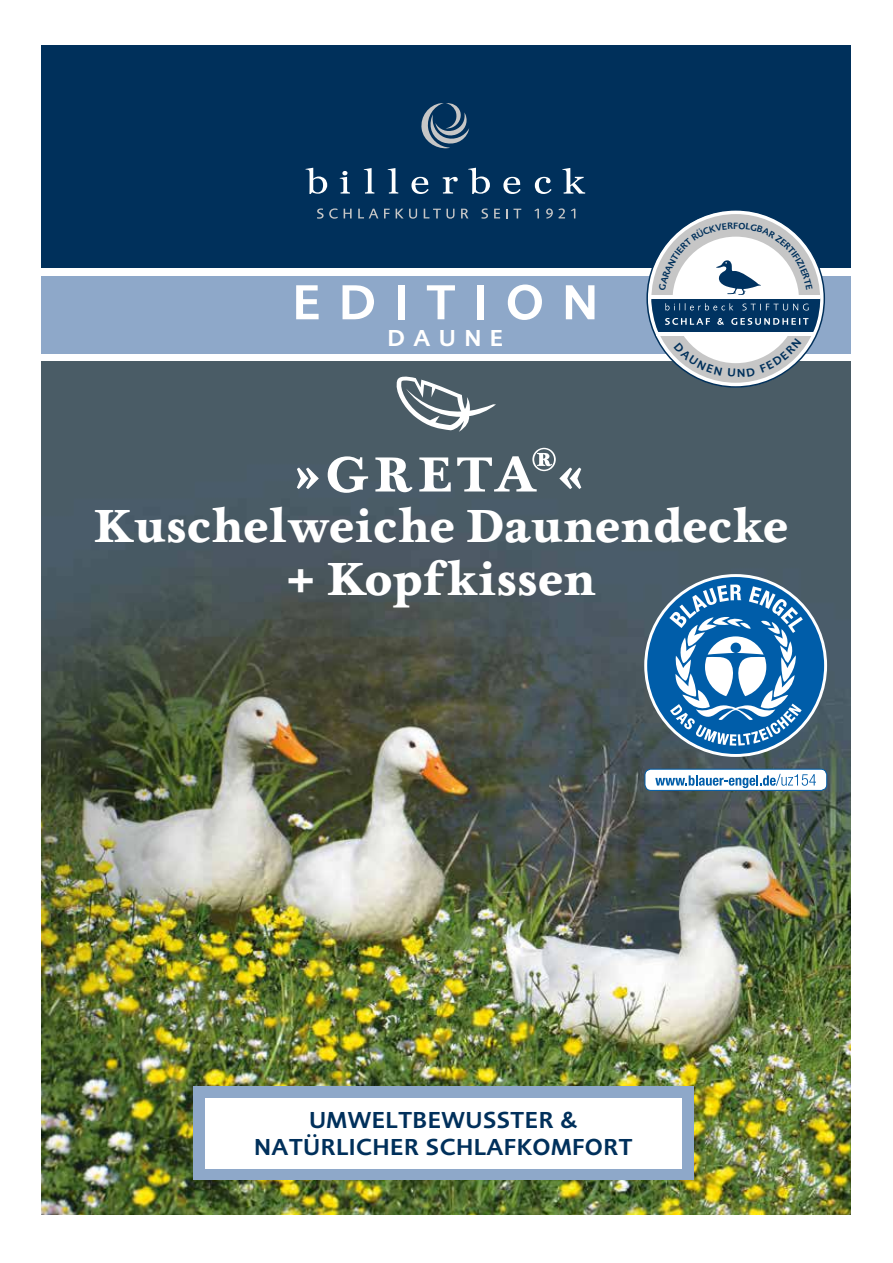
<style>
.page{position:relative;width:893px;height:1263px;background:#fff}
.page>*{position:absolute;margin:0;border:0;box-sizing:border-box;transform-origin:0 0}
.t1{font:600 51px "Foundry Sans";letter-spacing:.35em;color:#fff}
.t2{font:700 51px "Foundry Wilson";letter-spacing:.1em;color:#fff}
.t3{font:700 48px/52.3px "Foundry Wilson";letter-spacing:.01em;color:#fff;text-align:center}
.t4{font:600 24px/27px "Foundry Sans";letter-spacing:.02em;color:#00305b;text-align:center}
.t5{font:600 24px "Foundry Sans";letter-spacing:.35em;color:#fff}
.s1{font-size:55.95px}
</style>
<div class="page">
<img style="left:41px;top:362px;width:809px;height:852px">
<div style="left:41px;top:46px;width:809px;height:222px;background:#00305b"></div>
<svg style="left:562px;top:168px;width:23px;height:26px"></svg>
<svg style="left:305px;top:168px;width:22px;height:26px"></svg>
<svg style="left:340px;top:171px;width:10px;height:23px"></svg>
<svg style="left:364px;top:168px;width:10px;height:26px"></svg>
<svg style="left:388px;top:168px;width:10px;height:26px"></svg>
<svg style="left:411px;top:177px;width:18px;height:17px"></svg>
<svg style="left:443px;top:177px;width:15px;height:17px"></svg>
<svg style="left:468px;top:168px;width:22px;height:26px"></svg>
<svg style="left:503px;top:177px;width:18px;height:17px"></svg>
<svg style="left:535px;top:177px;width:17px;height:17px"></svg>
<svg style="left:421px;top:103px;width:48px;height:46px"></svg>
<svg style="left:317px;top:208px;width:21px;height:11px"></svg>
<svg style="left:344px;top:209px;width:8px;height:9px"></svg>
<svg style="left:358px;top:209px;width:20px;height:9px"></svg>
<svg style="left:384px;top:209px;width:6px;height:9px"></svg>
<svg style="left:396px;top:209px;width:21px;height:10px"></svg>
<svg style="left:424px;top:209px;width:30px;height:10px"></svg>
<svg style="left:461px;top:209px;width:7px;height:9px"></svg>
<svg style="left:481px;top:208px;width:7px;height:11px"></svg>
<svg style="left:494px;top:209px;width:6px;height:9px"></svg>
<svg style="left:506px;top:209px;width:15px;height:9px"></svg>
<svg style="left:534px;top:208px;width:5px;height:10px"></svg>
<svg style="left:546px;top:208px;width:19px;height:11px"></svg>
<svg style="left:571px;top:208px;width:4px;height:10px"></svg>
<div style="left:41px;top:276px;width:809px;height:78px;background:#8ea8c9"></div>
<div style="left:193px;top:1086px;width:500px;height:93px;background:#8ea8c9"></div>
<div style="left:205px;top:1098px;width:477px;height:70px;background:#fff"></div>
<svg style="left:532px;top:448px;width:24px;height:23px"></svg>
<svg style="left:397px;top:377px;width:99px;height:55px"></svg>
<svg style="left:647px;top:210px;width:177px;height:177px"></svg>
<div style="left:651px;top:214px;width:169px;height:169px;background:#c6c6c6;border-radius:50%"></div>
<div style="left:672px;top:237px;width:127px;height:126px;background:#fff;border-radius:50%"></div>
<hr style="left:650px;top:295px;width:170px;height:3px;background:#fff">
<hr style="left:657px;top:332px;width:158px;height:4px;background:#fff">
<svg style="left:647px;top:577px;width:177px;height:177px"></svg>
<div style="left:645px;top:769px;width:182px;height:21px;background:#fff;border-radius:6px"></div>
<div style="left:645px;top:769px;width:182px;height:22px;border:1px solid #005da9;border-radius:6px"></div>
<svg style="left:655px;top:774px;width:161px;height:14px"></svg>
<svg style="left:651px;top:222px;width:170px;height:110px"></svg>
<svg style="left:674px;top:347px;width:48px;height:28px"></svg>
<svg style="left:728px;top:340px;width:73px;height:37px"></svg>
<h1 class="t1" style="left:292px;top:264px;width:307px">EDITION</h1>
<p class="t5" style="left:387px;top:320px;width:117px">DAUNE</p>
<h1 class="t2" style="left:295px;top:443px;width:290px"><span class="s1">»</span>GRETA <span class="s1">«</span></h1>
<h2 class="t3" style="left:94px;top:500px;width:696px">Kuschelweiche Daunendecke + Kopfkissen</h2>
<p class="t4" style="left:254px;top:1105px;width:380px">UMWELTBEWUSSTER &amp;<br>NATÜRLICHER SCHLAFKOMFORT</p>
</div>
